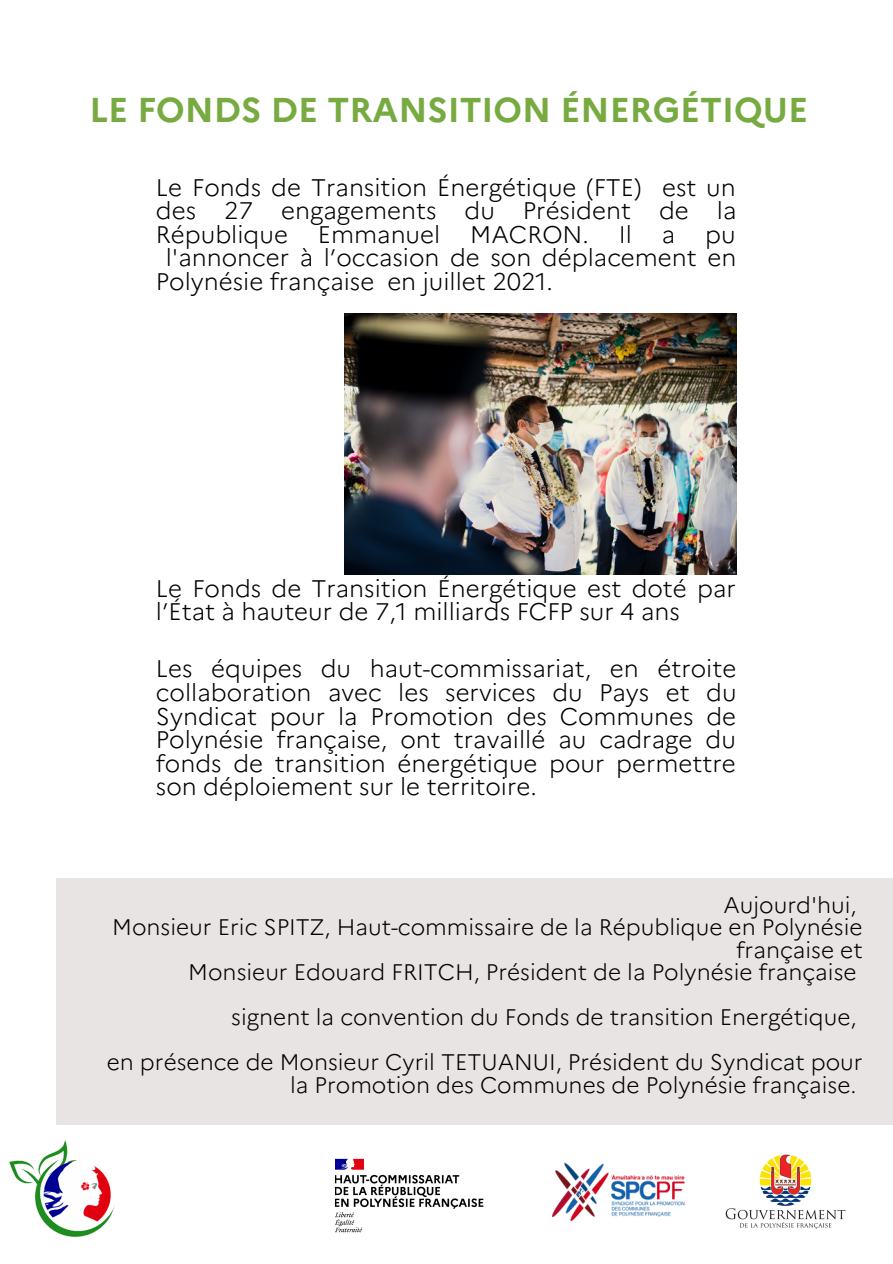
<style>
.page{position:relative;width:893px;height:1264px;background:#fff}
.page>*{position:absolute;margin:0;border:0;box-sizing:border-box;transform-origin:0 0}
.t1{font:700 34.5px "Marianne";color:#77aa41}
.t2{font:300 24px/23.5px "Marianne";color:#000;text-align:justify}
.t3{font:300 22.5px/22.5px "Marianne";color:#000;text-align:right}
</style>
<div class="page">
<img style="left:9px;top:1124px;width:134px;height:113px">
<div style="left:49px;top:1160px;width:68px;height:67px;background:#fff;border-radius:50%"></div>
<img style="left:40px;top:1156px;width:71px;height:71px">
<img style="left:345px;top:314px;width:391px;height:260px">
<img style="left:335px;top:1158px;width:149px;height:75px">
<img style="left:725px;top:1154px;width:121px;height:75px">
<img style="left:552px;top:1162px;width:133px;height:59px">
<div style="left:56px;top:878px;width:836px;height:246px;background:#e9e4e4"></div>
<h1 class="t1" style="left:89px;top:88px;width:720px">LE FONDS DE TRANSITION ÉNERGÉTIQUE</h1>
<p class="t2" style="left:156px;top:175px;width:581px">Le Fonds de Transition Énergétique (FTE) est un</p>
<p class="t2" style="left:156px;top:199px;width:582px">des 27 engagements du Président de la</p>
<p class="t2" style="left:156px;top:222px;width:581px">République Emmanuel MACRON. Il a pu</p>
<p class="t2" style="left:166px;top:246px;width:572px">l'annoncer à l’occasion de son déplacement en</p>
<p class="t2" style="left:156px;top:270px;width:398px">Polynésie française en juillet 2021.</p>
<p class="t2" style="left:156px;top:576px;width:581px">Le Fonds de Transition Énergétique est doté par l’État à hauteur de 7,1 milliards FCFP sur 4 ans</p>
<p class="t2" style="left:156px;top:657px;width:582px">Les équipes du haut-commissariat, en étroite collaboration avec les services du Pays et du Syndicat pour la Promotion des Communes de Polynésie française, ont travaillé au cadrage du fonds de transition énergétique pour permettre son déploiement sur le territoire.</p>
<p class="t3" style="left:112px;top:893px;width:751px">Aujourd'hui,<br>Monsieur Eric SPITZ, Haut-commissaire de la République en Polynésie française et<br>Monsieur Edouard FRITCH, Président de la Polynésie française</p>
<p class="t3" style="left:107px;top:994px;width:757px;line-height:45px">signent la convention du Fonds de transition Energétique,<br>en présence de Monsieur Cyril TETUANUI, Président du Syndicat pour</p>
<p class="t3" style="left:290px;top:1073px;width:568px">la Promotion des Communes de Polynésie française.</p>
</div>
